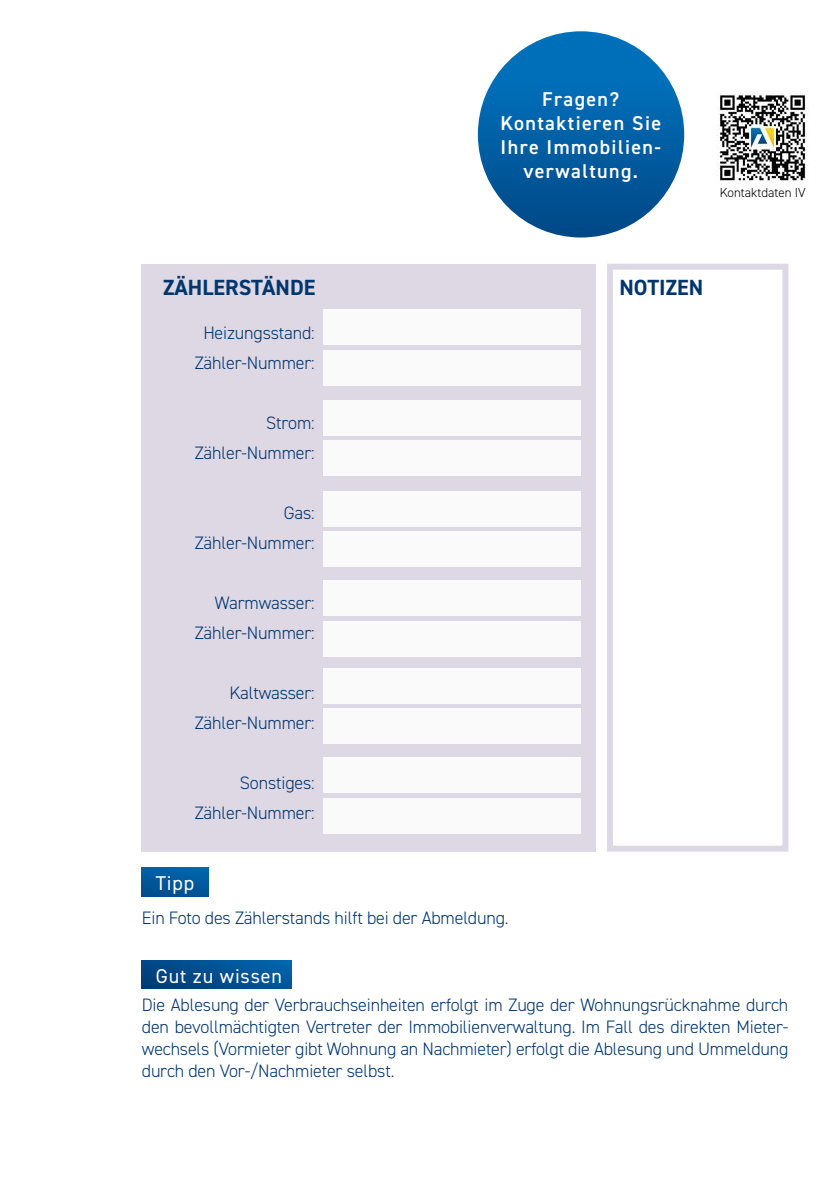
<style>
.page{position:relative;width:840px;height:1191px;background:#fff}
.page>*{position:absolute;margin:0;border:0;box-sizing:border-box;transform-origin:0 0}
.t1{font:700 22px "DIN2014";color:#00366d}
.t2{font:600 20px/24px "DIN2014";letter-spacing:.07em;color:#fff;text-align:center}
.t3{font:20px "DIN2014";letter-spacing:.04em;color:#fff}
.t4{font:300 18px/30px "DIN2014";letter-spacing:-.01em;color:#00366d;text-align:right}
.t5{font:300 13px "DIN2014";color:#000}
</style>
<div class="page">
<div style="left:606px;top:264px;width:182px;height:587px;border:6px solid #dad2e1"></div>
<div style="left:142px;top:264px;width:453px;height:587px;background:#dad2e1"></div>
<div style="left:142px;top:960px;width:149px;height:29px;background:linear-gradient(to right,#00407b,#005ea3)"></div>
<div style="left:323px;top:309px;width:257px;height:36px;background:#fff"></div>
<div style="left:323px;top:350px;width:257px;height:36px;background:#fff"></div>
<div style="left:323px;top:580px;width:257px;height:36px;background:#fff"></div>
<div style="left:323px;top:620px;width:257px;height:36px;background:#fff"></div>
<div style="left:323px;top:490px;width:257px;height:36px;background:#fff"></div>
<div style="left:323px;top:531px;width:257px;height:36px;background:#fff"></div>
<div style="left:323px;top:400px;width:257px;height:36px;background:#fff"></div>
<div style="left:323px;top:440px;width:257px;height:36px;background:#fff"></div>
<div style="left:477px;top:31px;width:206px;height:206px;background:linear-gradient(to bottom,#0479c4,#004988);border-radius:103px"></div>
<img style="left:716px;top:92px;width:92px;height:92px">
<div style="left:323px;top:757px;width:257px;height:36px;background:#fff"></div>
<div style="left:323px;top:798px;width:257px;height:35px;background:#fff"></div>
<div style="left:323px;top:668px;width:257px;height:35px;background:#fff"></div>
<div style="left:323px;top:708px;width:257px;height:36px;background:#fff"></div>
<div style="left:142px;top:867px;width:66px;height:29px;background:linear-gradient(to right,#005698,#005da1)"></div>
<p class="t2" style="left:500px;top:87px;width:162px">Fragen?<br>Kontaktieren Sie<br>Ihre Immobilien&shy;verwaltung.</p>
<p class="t5" style="left:719px;top:185px;width:87px">Kontaktdaten IV</p>
<p class="t1" style="left:163px;top:272px;width:154px">ZÄHLERSTÄNDE</p>
<p class="t4" style="left:195px;top:317px;width:121px;text-align:center">Heizungsstand:<br>Zähler-Nummer:</p>
<p class="t4" style="left:195px;top:407px;width:121px">Strom:<br>Zähler-Nummer:</p>
<p class="t4" style="left:195px;top:497px;width:121px">Gas:<br>Zähler-Nummer:</p>
<p class="t4" style="left:195px;top:587px;width:121px">Warmwasser:<br>Zähler-Nummer:</p>
<p class="t4" style="left:195px;top:677px;width:121px">Kaltwasser:<br>Zähler-Nummer:</p>
<p class="t4" style="left:195px;top:767px;width:121px">Sonstiges:<br>Zähler-Nummer:</p>
<p class="t3" style="left:156px;top:870px;width:40px">Tipp</p>
<p class="t4" style="left:142px;top:903px;width:368px">Ein Foto des Zählerstands hilft bei der Abmeldung.</p>
<p class="t1" style="left:619px;top:273px;width:85px">NOTIZEN</p>
<p class="t3" style="left:156px;top:963px;width:128px">Gut zu wissen</p>
<p class="t4" style="left:142px;top:993px;width:647px;line-height:22px;text-align:justify">Die Ablesung der Verbrauchseinheiten erfolgt im Zuge der Wohnungsrücknahme durch den bevollmächtigten Vertreter der Immobilienverwaltung. Im Fall des direkten Mieter&shy;wechsels (Vormieter gibt Wohnung an Nachmieter) erfolgt die Ablesung und Ummeldung durch den Vor-/Nachmieter selbst.</p>
</div>
